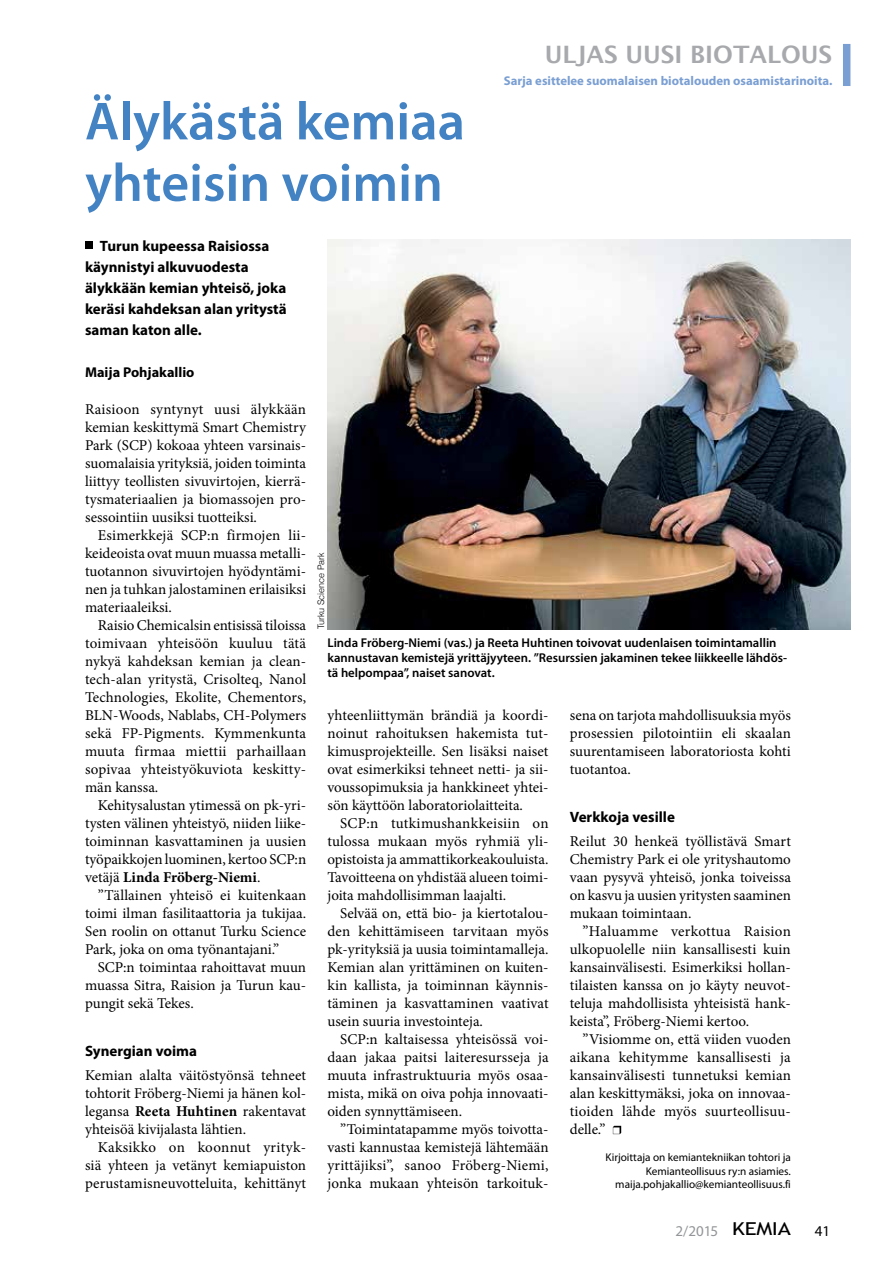
<style>
.page{position:relative;width:893px;height:1263px;background:#fff}
.page>*{position:absolute;margin:0;border:0;box-sizing:border-box;transform-origin:0 0}
.t1{font:600 54px/61.5px "Myriad Pro";color:#4383c4}
.t2{font:600 24px "Lucida Sans";color:#a7a9ac}
.t3{font:15px/18px "Minion Pro";color:#000;text-align:justify}
.t4{font:700 15px/21px "Myriad Pro";color:#000}
.t5{font:15px "Myriad Pro";color:#939598}
.t6{font:15px "Myriad Pro";color:#000}
.t7{font:700 14.25px "Myriad Pro";color:#000}
.t8{font:600 12.75px/15px "Myriad Pro";color:#000}
.t9{font:700 12.75px "Myriad Pro";color:#7a9fd3}
.t10{font:11.25px/13.5px "Myriad Pro";color:#000;text-align:right}
.t11{font:300 9px "Helvetica";color:#000}
.s1{font-weight:700}
.s2{font-family:"Trebuchet MS";font-size:17.85px;color:#000}
</style>
<div class="page">
<div style="left:843px;top:44px;width:7px;height:42px;background:#7a9fd3"></div>
<div style="left:85px;top:241px;width:8px;height:8px;background:#000"></div>
<svg style="left:613px;top:1126px;width:8px;height:8px"></svg>
<img style="left:327px;top:240px;width:523px;height:389px">
<h1 class="t1" style="left:85px;top:91px;width:381px">Älykästä kemiaa yhteisin voimin</h1>
<h2 class="t2" style="left:545px;top:41px;width:289px">ULJAS UUSI BIOTALOUS</h2>
<p class="t9" style="left:504px;top:73px;width:330px">Sarja esittelee suomalaisen biotalouden osaamistarinoita.</p>
<p class="t4" style="left:85px;top:235px;width:203px;text-indent:15px">Turun kupeessa Raisiossa käynnistyi alkuvuodesta älykkään kemian yhteisö, joka keräsi kahdeksan alan yritystä saman katon alle.</p>
<p class="t7" style="left:85px;top:364px;width:111px">Maija Pohjakallio</p>
<p class="t3" style="left:85px;top:400px;width:223px">Raisioon syntynyt uusi älykkään kemian keskittymä Smart Chemistry Park (SCP) kokoaa yhteen varsinais&shy;suomalaisia yrityksiä, joiden toiminta liittyy teollisten sivuvirtojen, kierrä&shy;tysmateriaalien ja biomassojen pro&shy;sessointiin uusiksi tuotteiksi.</p>
<p class="t3" style="left:85px;top:526px;width:223px;text-indent:13px">Esimerkkejä SCP:n firmojen lii&shy;keideoista ovat muun muassa metalli&shy;tuotannon sivuvirtojen hyödyntämi&shy;nen ja tuhkan jalostaminen erilaisiksi materiaaleiksi.</p>
<p class="t3" style="left:85px;top:616px;width:223px;text-indent:13px">Raisio Chemicalsin entisissä tiloissa toimivaan yhteisöön kuuluu tätä nykyä kahdeksan kemian ja clean&shy;tech-alan yritystä, Crisolteq, Nanol Technologies, Ekolite, Chementors, BLN-Woods, Nablabs, CH-Polymers sekä FP-Pigments. Kymmenkunta muuta firmaa miettii parhaillaan sopivaa yhteistyökuviota keskitty&shy;män kanssa.</p>
<p class="t3" style="left:85px;top:796px;width:223px;text-indent:13px">Kehitysalustan ytimessä on pk-yri&shy;tysten välinen yhteistyö, niiden liike&shy;toiminnan kasvattaminen ja uusien työpaikkojen luominen, kertoo SCP:n vetäjä <span class="s1">Linda Fröberg-Niemi</span>.</p>
<p class="t3" style="left:85px;top:886px;width:223px;text-indent:13px">”Tällainen yhteisö ei kuitenkaan toimi ilman fasilitaattoria ja tukijaa.<br>Sen roolin on ottanut Turku Science Park, joka on oma työnantajani.”</p>
<p class="t3" style="left:85px;top:958px;width:223px;text-indent:13px">SCP:n toimintaa rahoittavat muun muassa Sitra, Raision ja Turun kau&shy;pungit sekä Tekes.</p>
<p class="t4" style="left:85px;top:1040px;width:113px">Synergian voima</p>
<p class="t3" style="left:85px;top:1066px;width:223px">Kemian alalta väitöstyönsä tehneet tohtorit Fröberg-Niemi ja hänen kol&shy;legansa <span class="s1">Reeta Huhtinen</span> rakentavat yhteisöä kivijalasta lähtien.</p>
<p class="t3" style="left:85px;top:1138px;width:223px;text-indent:13px">Kaksikko on koonnut yrityk&shy;siä yhteen ja vetänyt kemiapuiston perustamisneuvotteluita, kehittänyt</p>
<p class="t11" style="left:314px;top:629px;width:79px;rotate:-90deg">Turku Science Park</p>
<p class="t8" style="left:327px;top:636px;width:461px">Linda Fröberg-Niemi (vas.) ja Reeta Huhtinen toivovat uudenlaisen toimintamallin kannustavan kemistejä yrittäjyyteen. ”Resurssien jakaminen tekee liikkeelle lähdös&shy;tä helpompaa”, naiset sanovat.</p>
<p class="t3" style="left:327px;top:706px;width:223px">yhteenliittymän brändiä ja koordi&shy;noinut rahoituksen hakemista tut&shy;kimusprojekteille. Sen lisäksi naiset ovat esimerkiksi tehneet netti- ja sii&shy;voussopimuksia ja hankkineet yhtei&shy;sön käyttöön laboratoriolaitteita.</p>
<p class="t3" style="left:327px;top:814px;width:223px;text-indent:13px">SCP:n tutkimushankkeisiin on tulossa mukaan myös ryhmiä yli&shy;opistoista ja ammattikorkeakouluista.<br>Tavoitteena on yhdistää alueen toimi&shy;joita mahdollisimman laajalti.</p>
<p class="t3" style="left:327px;top:904px;width:223px;text-indent:13px">Selvää on, että bio- ja kiertotalou&shy;den kehittämiseen tarvitaan myös pk-yrityksiä ja uusia toimintamalleja.<br>Kemian alan yrittäminen on kuiten&shy;kin kallista, ja toiminnan käynnis&shy;täminen ja kasvattaminen vaativat usein suuria investointeja.</p>
<p class="t3" style="left:327px;top:1030px;width:223px;text-indent:13px">SCP:n kaltaisessa yhteisössä voi&shy;daan jakaa paitsi laiteresursseja ja muuta infrastruktuuria myös osaa&shy;mista, mikä on oiva pohja innovaati&shy;oiden synnyttämiseen.</p>
<p class="t3" style="left:327px;top:1120px;width:223px;text-indent:13px">”Toimintatapamme myös toivotta&shy;vasti kannustaa kemistejä lähtemään yrittäjiksi”, sanoo Fröberg-Niemi, jonka mukaan yhteisön tarkoituk-</p>
<p class="t3" style="left:570px;top:706px;width:223px">sena on tarjota mahdollisuuksia myös prosessien pilotointiin eli skaalan suurentamiseen laboratoriosta kohti tuotantoa.</p>
<p class="t4" style="left:570px;top:806px;width:107px">Verkkoja vesille</p>
<p class="t3" style="left:570px;top:832px;width:223px">Reilut 30 henkeä työllistävä Smart Chemistry Park ei ole yrityshautomo vaan pysyvä yhteisö, jonka toiveissa on kasvu ja uusien yritysten saaminen mukaan toimintaan.</p>
<p class="t3" style="left:570px;top:922px;width:223px;text-indent:13px">”Haluamme verkottua Raision ulkopuolelle niin kansallisesti kuin kansainvälisesti. Esimerkiksi hollan&shy;tilaisten kanssa on jo käyty neuvot&shy;teluja mahdollisista yhteisistä hank&shy;keista”, Fröberg-Niemi kertoo.</p>
<p class="t3" style="left:570px;top:1030px;width:223px;text-indent:13px">”Visiomme on, että viiden vuoden aikana kehitymme kansallisesti ja kansainvälisesti tunnetuksi kemian alan keskittymäksi, joka on innovaa&shy;tioiden lähde myös suurteollisuu&shy;delle.”</p>
<p class="t10" style="left:605px;top:1151px;width:187px">Kirjoittaja on kemiantekniikan tohtori ja<br>Kemianteollisuus ry:n asiamies. maija.pohjakallio@kemianteollisuus.fi</p>
<p class="t5" style="left:676px;top:1222px;width:117px">2/2015 <span class="s2">KEMIA</span></p>
<p class="t6" style="left:815px;top:1222px;width:17px">41</p>
</div>
